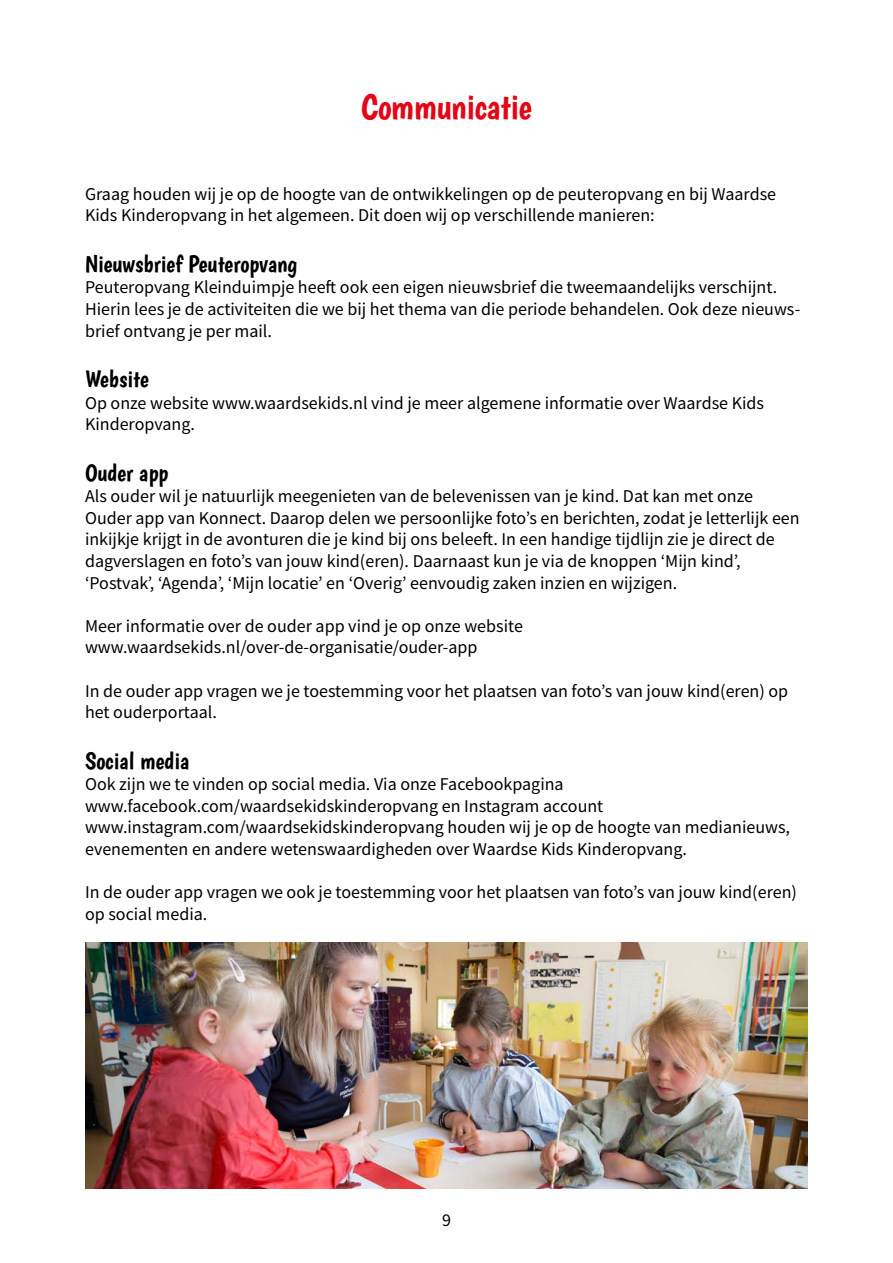
<style>
.page{position:relative;width:893px;height:1263px;background:#fff}
.page>*{position:absolute;margin:0;border:0;box-sizing:border-box;transform-origin:0 0}
.t1{font:36px "Boogaloo";letter-spacing:-.01em;color:#e30617}
.t2{font:24px "Boogaloo";color:#000}
.t3{font:18px/21.6px "Source Sans Pro";color:#000}
</style>
<div class="page">
<img style="left:85px;top:943px;width:723px;height:245px">
<h1 class="t1" style="left:361px;top:85px;width:172px">Communicatie</h1>
<p class="t3" style="left:85px;top:183px;width:693px">Graag houden wij je op de hoogte van de ontwikkelingen op de peuteropvang en bij Waardse<br>Kids Kinderopvang in het algemeen. Dit doen wij op verschillende manieren:</p>
<h2 class="t2" style="left:85px;top:249px;width:214px">Nieuwsbrief Peuteropvang</h2>
<p class="t3" style="left:85px;top:276px;width:717px">Peuteropvang Kleinduimpje heeft ook een eigen nieuwsbrief die tweemaandelijks verschijnt.<br>Hierin lees je de activiteiten die we bij het thema van die periode behandelen. Ook deze nieuws&shy;brief ontvang je per mail.</p>
<h2 class="t2" style="left:85px;top:364px;width:65px">Website</h2>
<p class="t3" style="left:85px;top:392px;width:681px">Op onze website www.waardsekids.nl vind je meer algemene informatie over Waardse Kids<br>Kinderopvang.</p>
<h2 class="t2" style="left:85px;top:458px;width:85px">Ouder app</h2>
<p class="t3" style="left:85px;top:485px;width:716px">Als ouder wil je natuurlijk meegenieten van de belevenissen van je kind. Dat kan met onze Ouder app van Konnect. Daarop delen we persoonlijke foto’s en berichten, zodat je letterlijk een inkijkje krijgt in de avonturen die je kind bij ons beleeft. In een handige tijdlijn zie je direct de dagverslagen en foto’s van jouw kind(eren). Daarnaast kun je via de knoppen ‘Mijn kind’, ‘Postvak’, ‘Agenda’, ‘Mijn locatie’ en ‘Overig’ eenvoudig zaken inzien en wijzigen.</p>
<p class="t3" style="left:85px;top:615px;width:439px">Meer informatie over de ouder app vind je op onze website www.waardsekids.nl/over-de-organisatie/ouder-app</p>
<p class="t3" style="left:85px;top:680px;width:705px">In de ouder app vragen we je toestemming voor het plaatsen van foto’s van jouw kind(eren) op het ouderportaal.</p>
<h2 class="t2" style="left:85px;top:746px;width:106px">Social media</h2>
<p class="t3" style="left:85px;top:773px;width:706px">Ook zijn we te vinden op social media. Via onze Facebookpagina www.facebook.com/waardsekidskinderopvang en Instagram account www.instagram.com/waardsekidskinderopvang houden wij je op de hoogte van medianieuws, evenementen en andere wetenswaardigheden over Waardse Kids Kinderopvang.</p>
<p class="t3" style="left:85px;top:881px;width:713px">In de ouder app vragen we ook je toestemming voor het plaatsen van foto’s van jouw kind(eren) op social media.</p>
<p class="t3" style="left:442px;top:1209px;width:10px">9</p>
</div>
